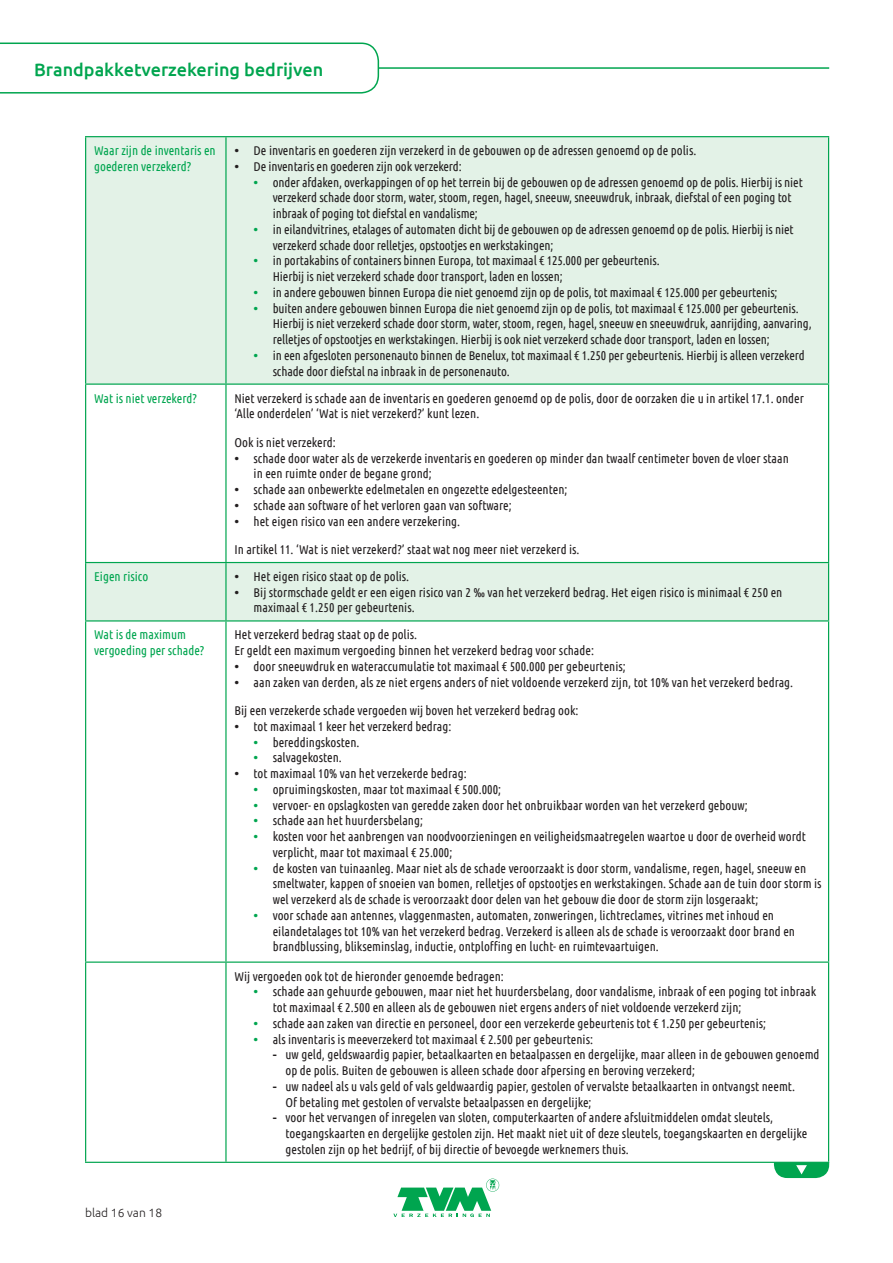
<style>
.page{position:relative;width:893px;height:1263px;background:#fff}
.page>*{position:absolute;margin:0;border:0;box-sizing:border-box;transform-origin:0 0}
.t1{font:500 18px "Ubuntu";color:#00a54f}
.Body_Tabel_def{font:12.75px/15.8px "Ubuntu Condensed";color:#231f20}
.Body{font:12.75px/15.8px "Ubuntu Condensed";color:#00a54f}
.t2{font:300 12px "Ubuntu";color:#231f20}
.s1{font-family:"Ubuntu";font-weight:500}
.s2{font-family:"Ubuntu";font-weight:500;color:#00a54f}
</style>
<div class="page">
<svg style="left:393px;top:1178px;width:106px;height:39px"></svg>
<hr style="left:85px;top:67px;width:744px;height:2px;background:#00a54f">
<svg style="left:0;top:42px;width:380px;height:52px"></svg>
<svg style="left:774px;top:1163px;width:55px;height:15px"></svg>
<svg style="left:86px;top:137px;width:742px;height:483px;fill:#e3f2e7"></svg>
<hr style="left:85px;top:136px;width:141px;height:1px;background:#00a54f">
<hr style="left:85px;top:137px;width:1px;height:246px;background:#00a54f">
<hr style="left:226px;top:136px;width:603px;height:1px;background:#00a54f">
<hr style="left:225px;top:137px;width:2px;height:246px;background:#00a54f">
<hr style="left:828px;top:137px;width:1px;height:246px;background:#00a54f">
<hr style="left:85px;top:383px;width:141px;height:2px;background:#00a54f">
<hr style="left:85px;top:385px;width:1px;height:177px;background:#00a54f">
<hr style="left:226px;top:383px;width:603px;height:2px;background:#00a54f">
<hr style="left:225px;top:385px;width:2px;height:177px;background:#00a54f">
<hr style="left:828px;top:385px;width:1px;height:177px;background:#00a54f">
<hr style="left:85px;top:562px;width:141px;height:1px;background:#00a54f">
<hr style="left:85px;top:563px;width:1px;height:57px;background:#00a54f">
<hr style="left:226px;top:562px;width:603px;height:1px;background:#00a54f">
<hr style="left:225px;top:563px;width:2px;height:57px;background:#00a54f">
<hr style="left:828px;top:563px;width:1px;height:57px;background:#00a54f">
<hr style="left:85px;top:620px;width:141px;height:1px;background:#00a54f">
<hr style="left:85px;top:621px;width:1px;height:340px;background:#00a54f">
<hr style="left:226px;top:620px;width:603px;height:1px;background:#00a54f">
<hr style="left:225px;top:621px;width:2px;height:340px;background:#00a54f">
<hr style="left:828px;top:621px;width:1px;height:340px;background:#00a54f">
<hr style="left:85px;top:963px;width:1px;height:199px;background:#00a54f">
<hr style="left:85px;top:961px;width:141px;height:2px;background:#00a54f">
<hr style="left:85px;top:1162px;width:141px;height:1px;background:#00a54f">
<hr style="left:226px;top:961px;width:603px;height:2px;background:#00a54f">
<hr style="left:226px;top:1162px;width:603px;height:1px;background:#00a54f">
<hr style="left:225px;top:963px;width:2px;height:199px;background:#00a54f">
<hr style="left:828px;top:963px;width:1px;height:199px;background:#00a54f">
<h1 class="t1" style="left:34px;top:58px;width:291px">Brandpakketverzekering bedrijven</h1>
<p class="Body" style="left:94px;top:142px;width:123px">Waar zijn de inventaris en goederen verzekerd?</p>
<p class="Body_Tabel_def" style="left:234px;top:142px;width:463px"><span class="s1">•</span> De inventaris en goederen zijn verzekerd in de gebouwen op de adressen genoemd op de polis.</p>
<p class="Body_Tabel_def" style="left:234px;top:158px;width:229px"><span class="s1">•</span> De inventaris en goederen zijn ook verzekerd:</p>
<p class="Body_Tabel_def" style="left:273px;top:174px;width:531px;text-indent:-19px"><span class="s2">•</span> onder afdaken, overkappingen of op het terrein bij de gebouwen op de adressen genoemd op de polis. Hierbij is niet verzekerd schade door storm, water, stoom, regen, hagel, sneeuw, sneeuwdruk, inbraak, diefstal of een poging tot inbraak of poging tot diefstal en vandalisme;</p>
<p class="Body_Tabel_def" style="left:273px;top:221px;width:522px;text-indent:-19px"><span class="s2">•</span> in eilandvitrines, etalages of automaten dicht bij de gebouwen op de adressen genoemd op de polis. Hierbij is niet verzekerd schade door relletjes, opstootjes en werkstakingen;</p>
<p class="Body_Tabel_def" style="left:273px;top:252px;width:389px;text-indent:-19px"><span class="s2">•</span> in portakabins of containers binnen Europa, tot maximaal € 125.000 per gebeurtenis.<br>Hierbij is niet verzekerd schade door transport, laden en lossen;</p>
<p class="Body_Tabel_def" style="left:254px;top:284px;width:525px"><span class="s2">•</span> in andere gebouwen binnen Europa die niet genoemd zijn op de polis, tot maximaal € 125.000 per gebeurtenis;</p>
<p class="Body_Tabel_def" style="left:273px;top:300px;width:540px;text-indent:-19px"><span class="s2">•</span> buiten andere gebouwen binnen Europa die niet genoemd zijn op de polis, tot maximaal € 125.000 per gebeurtenis.<br>Hierbij is niet verzekerd schade door storm, water, stoom, regen, hagel, sneeuw en sneeuwdruk, aanrijding, aanvaring, relletjes of opstootjes en werkstakingen. Hierbij is ook niet verzekerd schade door transport, laden en lossen;</p>
<p class="Body_Tabel_def" style="left:273px;top:347px;width:533px;text-indent:-19px"><span class="s2">•</span> in een afgesloten personenauto binnen de Benelux, tot maximaal € 1.250 per gebeurtenis. Hierbij is alleen verzekerd schade door diefstal na inbraak in de personenauto.</p>
<p class="Body" style="left:94px;top:390px;width:104px">Wat is niet verzekerd?</p>
<p class="Body_Tabel_def" style="left:234px;top:390px;width:571px">Niet verzekerd is schade aan de inventaris en goederen genoemd op de polis, door de oorzaken die u in artikel 17.1. onder ‘Alle onderdelen’ ‘Wat is niet verzekerd?’ kunt lezen.</p>
<p class="Body_Tabel_def" style="left:234px;top:434px;width:103px">Ook is niet verzekerd:</p>
<p class="Body_Tabel_def" style="left:254px;top:450px;width:537px;text-indent:-19px"><span class="s1">•</span> schade door water als de verzekerde inventaris en goederen op minder dan twaalf centimeter boven de vloer staan in een ruimte onder de begane grond;</p>
<p class="Body_Tabel_def" style="left:234px;top:481px;width:334px"><span class="s1">•</span> schade aan onbewerkte edelmetalen en ongezette edelgesteenten;</p>
<p class="Body_Tabel_def" style="left:234px;top:497px;width:279px"><span class="s1">•</span> schade aan software of het verloren gaan van software;</p>
<p class="Body_Tabel_def" style="left:234px;top:513px;width:227px"><span class="s1">•</span> het eigen risico van een andere verzekering.</p>
<p class="Body_Tabel_def" style="left:234px;top:541px;width:347px">In artikel 11. ‘Wat is niet verzekerd?’ staat wat nog meer niet verzekerd is.</p>
<p class="Body" style="left:94px;top:568px;width:56px">Eigen risico</p>
<p class="Body_Tabel_def" style="left:234px;top:568px;width:176px"><span class="s1">•</span> Het eigen risico staat op de polis.</p>
<p class="Body_Tabel_def" style="left:254px;top:584px;width:530px;text-indent:-19px"><span class="s1">•</span> Bij stormschade geldt er een eigen risico van 2 ‰ van het verzekerd bedrag. Het eigen risico is minimaal € 250 en maximaal € 1.250 per gebeurtenis.</p>
<p class="Body" style="left:94px;top:626px;width:112px">Wat is de maximum vergoeding per schade?</p>
<p class="Body_Tabel_def" style="left:234px;top:626px;width:184px">Het verzekerd bedrag staat op de polis.</p>
<p class="Body_Tabel_def" style="left:234px;top:642px;width:361px">Er geldt een maximum vergoeding binnen het verzekerd bedrag voor schade:</p>
<p class="Body_Tabel_def" style="left:234px;top:658px;width:393px"><span class="s1">•</span> door sneeuwdruk en wateraccumulatie tot maximaal € 500.000 per gebeurtenis;</p>
<p class="Body_Tabel_def" style="left:234px;top:674px;width:560px"><span class="s1">•</span> aan zaken van derden, als ze niet ergens anders of niet voldoende verzekerd zijn, tot 10% van het verzekerd bedrag.</p>
<p class="Body_Tabel_def" style="left:234px;top:702px;width:345px">Bij een verzekerde schade vergoeden wij boven het verzekerd bedrag ook:</p>
<p class="Body_Tabel_def" style="left:234px;top:718px;width:218px"><span class="s1">•</span> tot maximaal 1 keer het verzekerd bedrag:</p>
<p class="Body_Tabel_def" style="left:254px;top:734px;width:107px"><span class="s2">•</span> bereddingskosten.</p>
<p class="Body_Tabel_def" style="left:254px;top:749px;width:90px"><span class="s2">•</span> salvagekosten.</p>
<p class="Body_Tabel_def" style="left:234px;top:765px;width:234px"><span class="s1">•</span> tot maximaal 10% van het verzekerde bedrag:</p>
<p class="Body_Tabel_def" style="left:254px;top:781px;width:249px"><span class="s2">•</span> opruimingskosten, maar tot maximaal € 500.000;</p>
<p class="Body_Tabel_def" style="left:254px;top:797px;width:496px"><span class="s2">•</span> vervoer- en opslagkosten van geredde zaken door het onbruikbaar worden van het verzekerd gebouw;</p>
<p class="Body_Tabel_def" style="left:254px;top:812px;width:171px"><span class="s2">•</span> schade aan het huurdersbelang;</p>
<p class="Body_Tabel_def" style="left:273px;top:828px;width:535px;text-indent:-19px"><span class="s2">•</span> kosten voor het aanbrengen van noodvoorzieningen en veiligheidsmaatregelen waartoe u door de overheid wordt verplicht, maar tot maximaal € 25.000;</p>
<p class="Body_Tabel_def" style="left:273px;top:860px;width:550px;text-indent:-19px"><span class="s2">•</span> de kosten van tuinaanleg. Maar niet als de schade veroorzaakt is door storm, vandalisme, regen, hagel, sneeuw en smeltwater, kappen of snoeien van bomen, relletjes of opstootjes en werkstakingen. Schade aan de tuin door storm is wel verzekerd als de schade is veroorzaakt door delen van het gebouw die door de storm zijn losgeraakt;</p>
<p class="Body_Tabel_def" style="left:273px;top:907px;width:524px;text-indent:-19px"><span class="s2">•</span> voor schade aan antennes, vlaggenmasten, automaten, zonweringen, lichtreclames, vitrines met inhoud en eilandetalages tot 10% van het verzekerd bedrag. Verzekerd is alleen als de schade is veroorzaakt door brand en brandblussing, blikseminslag, inductie, ontploffing en lucht- en ruimtevaartuigen.</p>
<p class="Body_Tabel_def" style="left:234px;top:968px;width:271px">Wij vergoeden ook tot de hieronder genoemde bedragen:</p>
<p class="Body_Tabel_def" style="left:273px;top:983px;width:545px;text-indent:-19px"><span class="s2">•</span> schade aan gehuurde gebouwen, maar niet het huurdersbelang, door vandalisme, inbraak of een poging tot inbraak tot maximaal € 2.500 en alleen als de gebouwen niet ergens anders of niet voldoende verzekerd zijn;</p>
<p class="Body_Tabel_def" style="left:254px;top:1015px;width:514px"><span class="s2">•</span> schade aan zaken van directie en personeel, door een verzekerde gebeurtenis tot € 1.250 per gebeurtenis;</p>
<p class="Body_Tabel_def" style="left:254px;top:1031px;width:341px"><span class="s2">•</span> als inventaris is meeverzekerd tot maximaal € 2.500 per gebeurtenis:</p>
<p class="Body_Tabel_def" style="left:285px;top:1046px;width:536px;text-indent:-13px"><span class="s1">-</span> uw geld, geldswaardig papier, betaalkaarten en betaalpassen en dergelijke, maar alleen in de gebouwen genoemd op de polis. Buiten de gebouwen is alleen schade door afpersing en beroving verzekerd;</p>
<p class="Body_Tabel_def" style="left:285px;top:1078px;width:511px;text-indent:-13px"><span class="s1">-</span> uw nadeel als u vals geld of vals geldwaardig papier, gestolen of vervalste betaalkaarten in ontvangst neemt.<br>Of betaling met gestolen of vervalste betaalpassen en dergelijke;</p>
<p class="Body_Tabel_def" style="left:285px;top:1109px;width:523px;text-indent:-13px"><span class="s1">-</span> voor het vervangen of inregelen van sloten, computerkaarten of andere afsluitmiddelen omdat sleutels, toegangskaarten en dergelijke gestolen zijn. Het maakt niet uit of deze sleutels, toegangskaarten en dergelijke gestolen zijn op het bedrijf, of bij directie of bevoegde werknemers thuis.</p>
<p class="t2" style="left:85px;top:1205px;width:79px">blad 16 van 18</p>
</div>
